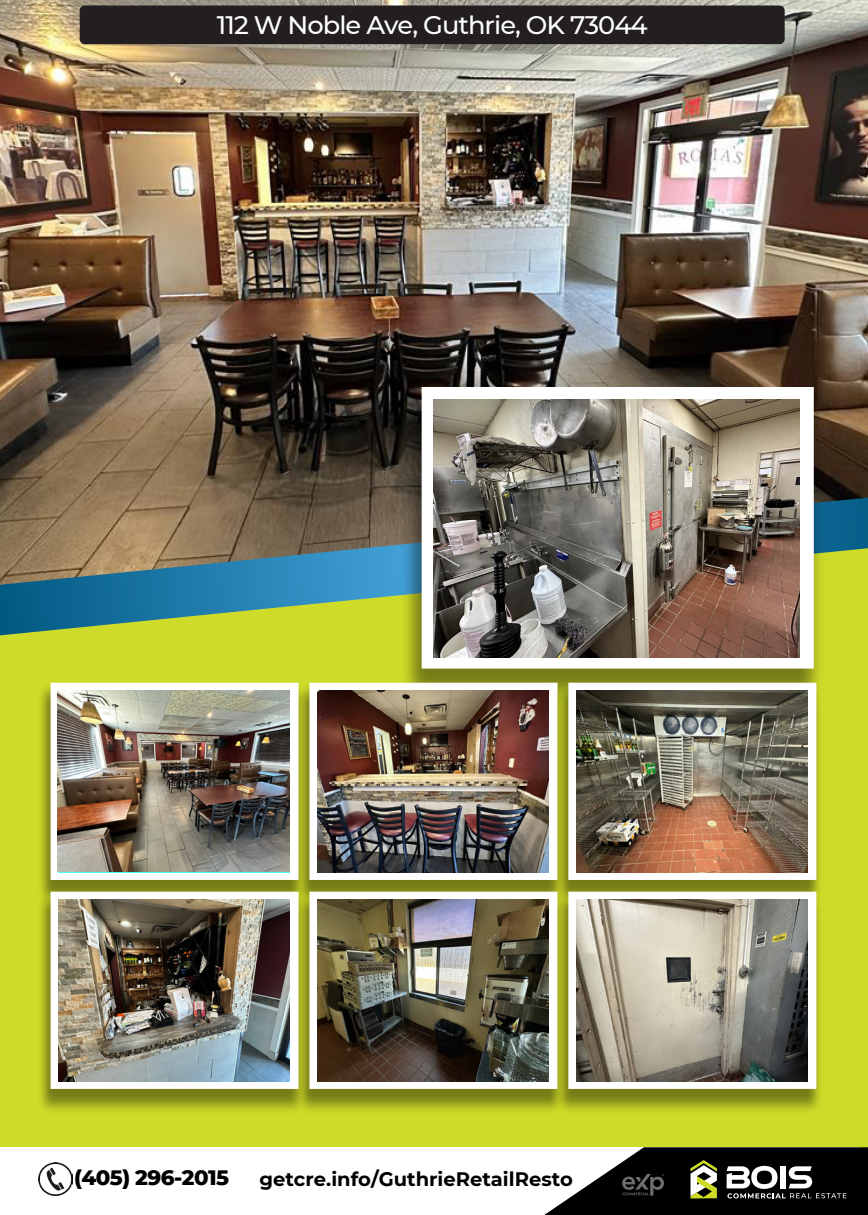
<style>
.page{position:relative;width:868px;height:1215px;background:#fff}
.page>*{position:absolute;margin:0;border:0;box-sizing:border-box;transform-origin:0 0}
.t1{font:500 25.35px "Montserrat";letter-spacing:-.04em;color:#fff}
.t2{font:800 21.3px "Montserrat";letter-spacing:-.025em;color:#000}
.t3{font:700 19.5px "Montserrat";color:#000}
.s1{color:#010101}
</style>
<div class="page">
<div style="left:0;top:507px;width:867px;height:644px;background:#cedc29"></div>
<img style="left:0;top:0;width:867px;height:498px">
<svg style="left:0;top:498px;width:867px;height:137px"></svg>
<img style="left:394px;top:380px;width:436px;height:298px">
<div style="left:421px;top:387px;width:392px;height:282px;border:15px solid #fff"></div>
<img style="left:433px;top:399px;width:366px;height:258px">
<img style="left:40px;top:682px;width:252px;height:205px">
<div style="left:50px;top:683px;width:248px;height:197px;border:10px solid #fff"></div>
<img style="left:57px;top:691px;width:232px;height:181px">
<img style="left:292px;top:678px;width:259px;height:209px">
<div style="left:309px;top:683px;width:248px;height:197px;border:10px solid #fff"></div>
<img style="left:317px;top:691px;width:231px;height:181px">
<img style="left:551px;top:678px;width:269px;height:209px">
<div style="left:568px;top:683px;width:247px;height:197px;border:10px solid #fff"></div>
<img style="left:576px;top:691px;width:230px;height:181px">
<img style="left:40px;top:887px;width:252px;height:224px">
<div style="left:50px;top:892px;width:248px;height:197px;border:10px solid #fff"></div>
<img style="left:58px;top:900px;width:231px;height:181px">
<img style="left:292px;top:887px;width:259px;height:224px">
<div style="left:309px;top:892px;width:248px;height:197px;border:10px solid #fff"></div>
<img style="left:317px;top:900px;width:231px;height:181px">
<img style="left:551px;top:887px;width:269px;height:224px">
<div style="left:568px;top:892px;width:247px;height:197px;border:10px solid #fff"></div>
<img style="left:576px;top:900px;width:230px;height:181px">
<div style="left:0;top:1147px;width:858px;height:68px;background:#fff"></div>
<img style="left:39px;top:1163px;width:33px;height:33px">
<svg style="left:544px;top:1147px;width:323px;height:68px"></svg>
<div style="left:80px;top:5px;width:704px;height:39px;background:#231f20;border-radius:5px"></div>
<p class="t1" style="left:217px;top:8px;width:432px">112 W Noble Ave, Guthrie, OK 73044</p>
<p class="t2" style="left:74px;top:1162px;width:156px">(405) 296-2015</p>
<p class="t3" style="left:259px;top:1165px;width:315px"><span class="s1">getcre.info/</span>GuthrieRetailResto</p>
</div>
